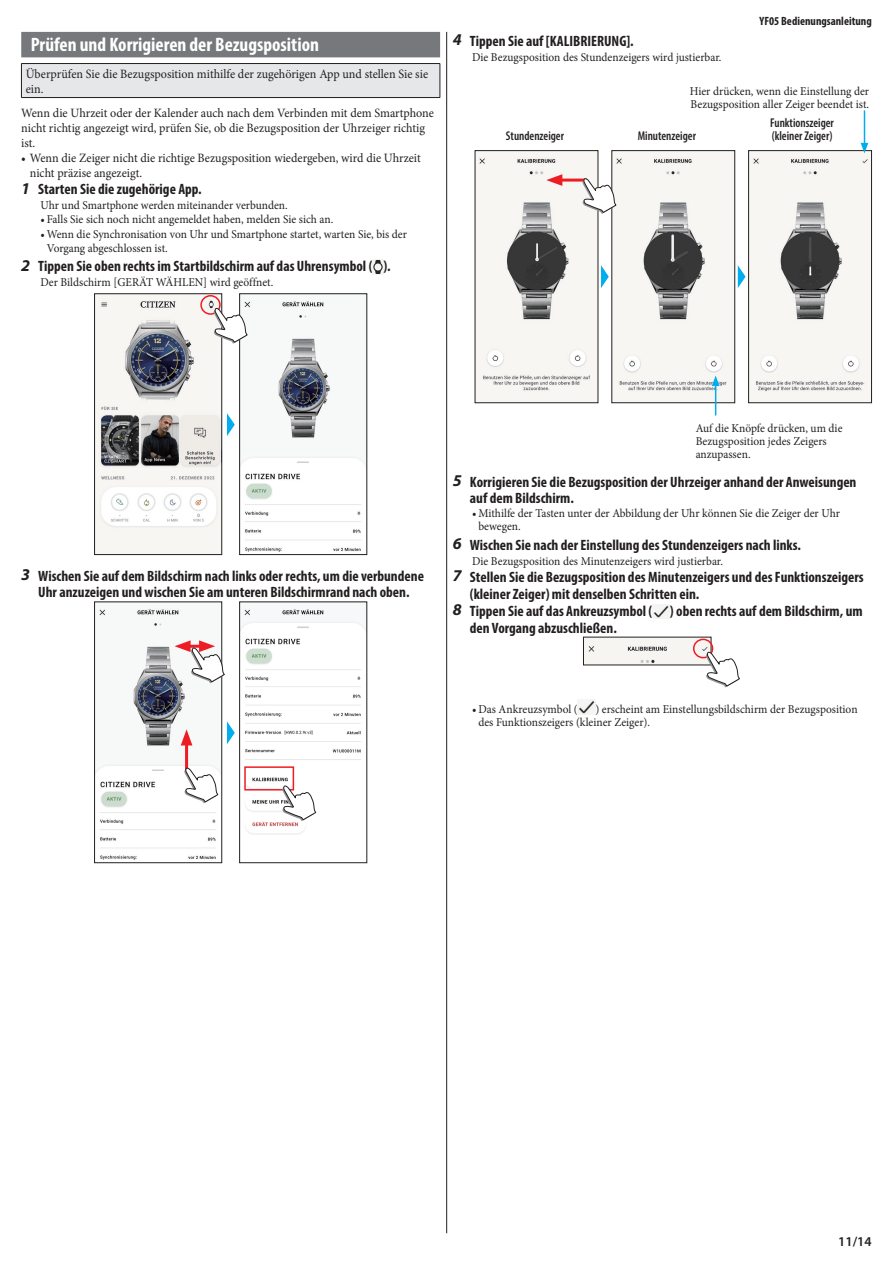
<style>
.page{position:relative;width:893px;height:1263px;background:#fff}
.page>*{position:absolute;margin:0;border:0;box-sizing:border-box;transform-origin:0 0}
.t1{font:700 condensed 19.5px "Myriad Pro";color:#fff}
.t2{font:700 condensed 15px/16.5px "Myriad Pro";color:#231f20;text-align:center}
.t3{font:600 13.5px "Myriad Pro";color:#231f20}
.t4{font:12.75px/15px "Minion Pro";color:#231f20;scale:.95 1}
.t5{font:600 condensed 12.75px/12.8px "Myriad Pro";color:#231f20;scale:.95 1}
.t6{font:12px/13.5px "Minion Pro";color:#231f20;scale:.95 1}
.t7{font:700 condensed 12px "Myriad Pro";color:#231f20}
.s1{font-style:italic;font-stretch:normal;font-size:16.5px}
</style>
<div class="page">
<hr style="left:446px;top:32px;width:1px;height:1201px;background:#231f20">
<div style="left:21px;top:32px;width:419px;height:25px;background:#76787b"></div>
<div style="left:21px;top:64px;width:419px;height:34px;background:#e6e7e9"></div>
<hr style="left:21px;top:63px;width:419px;height:1px;background:#231f20">
<hr style="left:21px;top:64px;width:1px;height:33px;background:#231f20">
<hr style="left:440px;top:64px;width:1px;height:33px;background:#231f20">
<hr style="left:21px;top:97px;width:419px;height:1px;background:#231f20">
<img style="left:373px;top:260px;width:10px;height:14px">
<img style="left:96px;top:296px;width:124px;height:257px">
<div style="left:94px;top:294px;width:128px;height:261px;border:1px solid #231f20"></div>
<div style="left:200px;top:295px;width:21px;height:20px;border:2px solid #ee1d23;border-radius:50%"></div>
<img style="left:241px;top:300px;width:124px;height:252px">
<div style="left:239px;top:294px;width:128px;height:261px;border:1px solid #231f20"></div>
<svg style="left:227px;top:413px;width:8px;height:23px"></svg>
<svg style="left:213px;top:308px;width:35px;height:36px"></svg>
<img style="left:241px;top:609px;width:124px;height:226px">
<div style="left:239px;top:602px;width:128px;height:261px;border:1px solid #231f20"></div>
<img style="left:96px;top:608px;width:124px;height:252px">
<div style="left:94px;top:602px;width:128px;height:261px;border:1px solid #231f20"></div>
<hr style="left:185px;top:740px;width:3px;height:30px;background:#ee1d23">
<svg style="left:181px;top:729px;width:11px;height:16px"></svg>
<svg style="left:227px;top:721px;width:8px;height:23px"></svg>
<div style="left:244px;top:766px;width:50px;height:24px;border:2px solid #ee1d23"></div>
<svg style="left:175px;top:640px;width:50px;height:43px"></svg>
<svg style="left:183px;top:767px;width:36px;height:36px"></svg>
<svg style="left:281px;top:785px;width:35px;height:36px"></svg>
<img style="left:477px;top:152px;width:119px;height:249px">
<div style="left:475px;top:150px;width:123px;height:253px;border:1px solid #231f20"></div>
<img style="left:614px;top:152px;width:119px;height:249px">
<div style="left:612px;top:150px;width:123px;height:253px;border:1px solid #231f20"></div>
<img style="left:750px;top:152px;width:120px;height:249px">
<div style="left:748px;top:150px;width:124px;height:253px;border:1px solid #231f20"></div>
<svg style="left:601px;top:265px;width:8px;height:23px"></svg>
<svg style="left:738px;top:265px;width:7px;height:23px"></svg>
<hr style="left:557px;top:179px;width:30px;height:3px;background:#ee1d23">
<svg style="left:546px;top:174px;width:16px;height:12px"></svg>
<hr style="left:715px;top:384px;width:1px;height:31px;background:#00aeef">
<svg style="left:712px;top:375px;width:7px;height:11px"></svg>
<hr style="left:864px;top:110px;width:1px;height:35px;background:#00aeef">
<svg style="left:861px;top:143px;width:7px;height:10px"></svg>
<svg style="left:581px;top:178px;width:36px;height:36px"></svg>
<img style="left:652px;top:604px;width:18px;height:15px">
<img style="left:585px;top:639px;width:124px;height:24px">
<div style="left:693px;top:639px;width:20px;height:19px;border:2px solid #ee1d23;border-radius:50%"></div>
<svg style="left:705px;top:651px;width:35px;height:36px"></svg>
<img style="left:578px;top:700px;width:17px;height:14px">
<h1 class="t1" style="left:31px;top:32px;width:290px">Prüfen und Korrigieren der Bezugsposition</h1>
<p class="t4" style="left:26px;top:67px;width:425px">Überprüfen Sie die Bezugsposition mithilfe der zugehörigen App und stellen Sie sie ein.</p>
<p class="t4" style="left:21px;top:105px;width:436px">Wenn die Uhrzeit oder der Kalender auch nach dem Verbinden mit dem Smartphone nicht richtig angezeigt wird, prüfen Sie, ob die Bezugsposition der Uhrzeiger richtig ist.</p>
<p class="t4" style="left:30px;top:150px;width:413px;text-indent:-9px">• Wenn die Zeiger nicht die richtige Bezugsposition wiedergeben, wird die Uhrzeit nicht präzise angezeigt.</p>
<p class="t2" style="left:21px;top:181px;width:182px"><span class="s1">1</span> Starten Sie die zugehörige App.</p>
<p class="t6" style="left:40px;top:199px;width:262px">Uhr und Smartphone werden miteinander verbunden.</p>
<p class="t6" style="left:40px;top:212px;width:310px">• Falls Sie sich noch nicht angemeldet haben, melden Sie sich an.</p>
<p class="t6" style="left:47px;top:228px;width:381px;text-indent:-6px">• Wenn die Synchronisation von Uhr und Smartphone startet, warten Sie, bis der<br>Vorgang abgeschlossen ist.</p>
<p class="t2" style="left:21px;top:258px;width:371px"><span class="s1">2</span> Tippen Sie oben rechts im Startbildschirm auf das Uhrensymbol ( ).</p>
<p class="t6" style="left:40px;top:276px;width:247px">Der Bildschirm [GERÄT WÄHLEN] wird geöffnet.</p>
<p class="t2" style="left:453px;top:32px;width:182px"><span class="s1">4</span> Tippen Sie auf [KALIBRIERUNG].</p>
<p class="t6" style="left:472px;top:50px;width:264px">Die Bezugsposition des Stundenzeigers wird justierbar.</p>
<p class="t7" style="left:759px;top:14px;width:114px">YF05 Bedienungsanleitung</p>
<p class="t6" style="left:690px;top:85px;width:190px;line-height:12.8px">Hier drücken, wenn die Einstellung der<br>Bezugsposition aller Zeiger beendet ist.</p>
<p class="t5" style="left:506px;top:129px;width:63px">Stundenzeiger</p>
<p class="t5" style="left:638px;top:129px;width:63px">Minutenzeiger</p>
<p class="t5" style="left:770px;top:117px;width:69px">Funktionszeiger (kleiner Zeiger)</p>
<p class="t2" style="left:21px;top:567px;width:404px"><span class="s1">3</span> Wischen Sie auf dem Bildschirm nach links oder rechts, um die verbundene<br>Uhr anzuzeigen und wischen Sie am unteren Bildschirmrand nach oben.</p>
<p class="t6" style="left:696px;top:422px;width:156px;line-height:12.8px">Auf die Knöpfe drücken, um die<br>Bezugsposition jedes Zeigers anzupassen.</p>
<p class="t2" style="left:470px;top:473px;width:388px;text-align:left;text-indent:-17px"><span class="s1">5</span> Korrigieren Sie die Bezugsposition der Uhrzeiger anhand der Anweisungen auf dem Bildschirm.</p>
<p class="t6" style="left:478px;top:506px;width:382px;text-indent:-6px">• Mithilfe der Tasten unter der Abbildung der Uhr können Sie die Zeiger der Uhr bewegen.</p>
<p class="t2" style="left:453px;top:536px;width:350px"><span class="s1">6</span> Wischen Sie nach der Einstellung des Stundenzeigers nach links.</p>
<p class="t6" style="left:472px;top:554px;width:266px">Die Bezugsposition des Minutenzeigers wird justierbar.</p>
<p class="t2" style="left:453px;top:569px;width:412px"><span class="s1">7</span> Stellen Sie die Bezugsposition des Minutenzeigers und des Funktionszeigers</p>
<p class="t2" style="left:470px;top:585px;width:231px">(kleiner Zeiger) mit denselben Schritten ein.</p>
<p class="t2" style="left:453px;top:602px;width:411px"><span class="s1">8</span> Tippen Sie auf das Ankreuzsymbol ( ) oben rechts auf dem Bildschirm, um</p>
<p class="t2" style="left:470px;top:619px;width:148px">den Vorgang abzuschließen.</p>
<p class="t6" style="left:472px;top:702px;width:113px">• Das Ankreuzsymbol (</p>
<p class="t6" style="left:478px;top:702px;width:401px;text-indent:117px">) erscheint am Einstellungsbildschirm der Bezugsposition des Funktionszeigers (kleiner Zeiger).</p>
<p class="t3" style="left:838px;top:1233px;width:35px">11/14</p>
</div>
